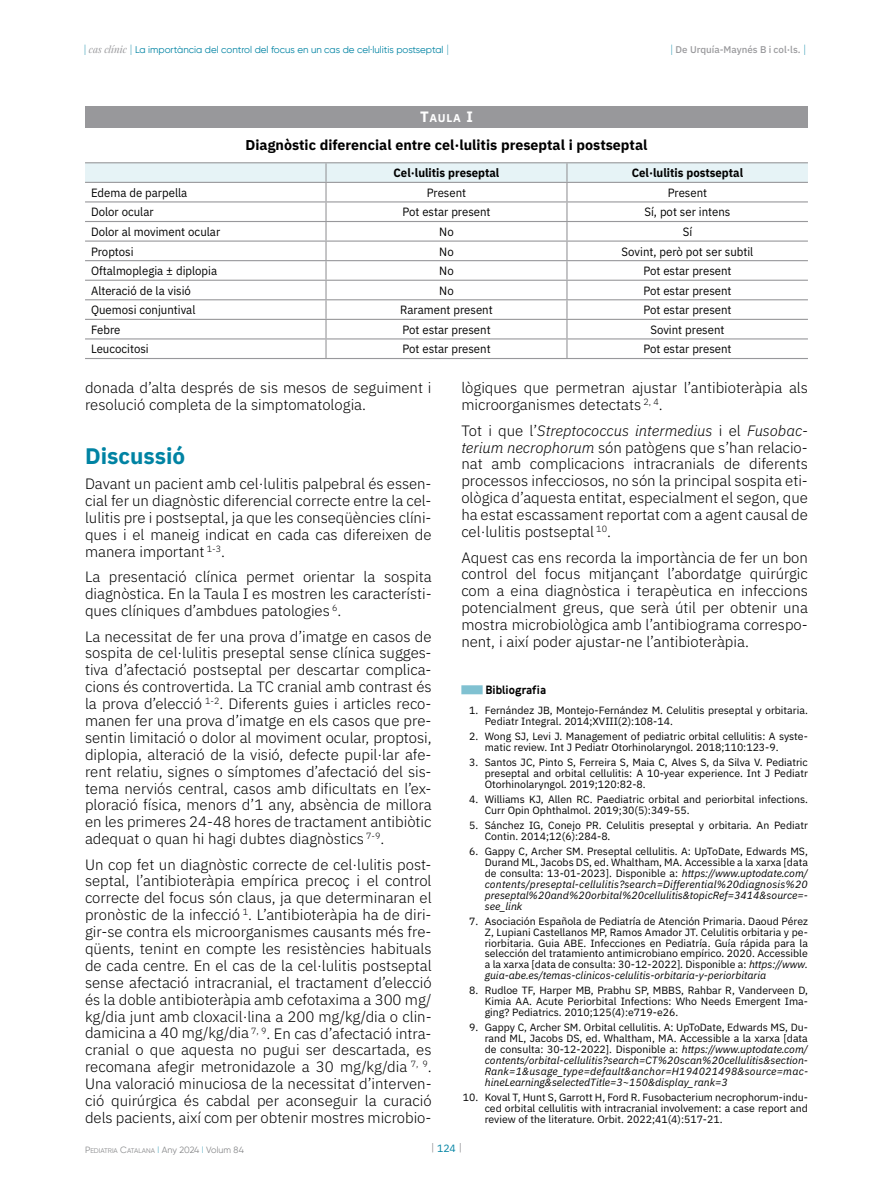
<style>
.page{position:relative;width:893px;height:1191px;background:#fff}
.page>*{position:absolute;margin:0;border:0;box-sizing:border-box;transform-origin:0 0}
.t1{font:700 22.5px "IBM Plex Sans";color:#0083a3}
.t2{font:300 15px/17px "IBM Plex Sans";letter-spacing:-.005em;color:#000}
.t3{font:700 14.25px "IBM Plex Sans";color:#000}
.t4{font:12px "IBM Plex Sans";color:#000;scale:.95 1}
.t5{font:700 12px "IBM Plex Sans";color:#000;scale:.95 1}
.t6{font:700 12px "Skyna";color:#000}
.t7{font:700 11.25px "IBM Plex Sans";color:#fff}
.t8{font:10.5px/10.9px "IBM Plex Sans";color:#000}
.t9{font:italic 10.5px/10.9px "IBM Plex Sans";color:#000;text-align:justify}
.t10{font:10.5px "IBM Plex Sans";color:#0083a3}
.t11{font:9.75px "Gilroy";color:#0083a3}
.t12{font:500 9.75px "IBM Plex Sans";color:#98989b}
.t13{font:9px "Gilroy";letter-spacing:-.005em;color:#87888a}
.t14{font:6.75px "Gilroy";color:#87888a}
.s1{font-family:"Playfair Display";font-style:italic}
.s2{font-family:"Playfair Display";font-style:italic;color:#98989b}
.s3{font-family:"Playfair Display";font-weight:400;font-style:italic;color:#0083a3}
.s4{font-size:15px}
.s5{font-style:italic}
.s6{font-style:normal}
.s7{font-size:9px}
.s8{color:#98989b}
.s9{font-style:inherit}
.s10{font-size:6.75px}
.s11{color:#66b5c8}
</style>
<div class="page">
<div style="left:461px;top:685px;width:22px;height:9px;background:#80c1d1"></div>
<div style="left:85px;top:106px;width:723px;height:22px;background:#98989b"></div>
<hr style="left:85px;top:162px;width:241px;height:1px;background:#98989b">
<hr style="left:326px;top:162px;width:241px;height:1px;background:#98989b">
<hr style="left:567px;top:162px;width:241px;height:1px;background:#98989b">
<svg style="left:85px;top:163px;width:723px;height:195px"></svg>
<hr style="left:85px;top:358px;width:241px;height:1px;background:#98989b">
<hr style="left:326px;top:358px;width:241px;height:1px;background:#98989b">
<hr style="left:567px;top:358px;width:241px;height:1px;background:#98989b">
<p class="t11" style="left:83px;top:44px;width:367px"><span class="s1">|</span> <span class="s2">cas clínic</span> <span class="s1">|</span> La importància del control del focus en un cas de cel·lulitis postseptal <span class="s1">|</span></p>
<p class="t12" style="left:670px;top:42px;width:138px"><span class="s3">|</span> De Urquía-Maynés B i col·ls. <span class="s3">|</span></p>
<p class="t7" style="left:420px;top:109px;width:53px"><span class="s4">T</span>AULA <span class="s4">I</span></p>
<p class="t3" style="left:246px;top:133px;width:403px">Diagnòstic diferencial entre cel·lulitis preseptal i postseptal</p>
<p class="t5" style="left:394px;top:163px;width:113px">Cel·lulitis preseptal</p>
<p class="t5" style="left:632px;top:163px;width:119px">Cel·lulitis postseptal</p>
<p class="t4" style="left:91px;top:183px;width:103px">Edema de parpella</p>
<p class="t4" style="left:427px;top:183px;width:43px">Present</p>
<p class="t4" style="left:668px;top:183px;width:43px">Present</p>
<p class="t4" style="left:91px;top:203px;width:67px">Dolor ocular</p>
<p class="t4" style="left:402px;top:203px;width:94px">Pot estar present</p>
<p class="t4" style="left:644px;top:203px;width:92px">Sí, pot ser intens</p>
<p class="t4" style="left:91px;top:222px;width:137px">Dolor al moviment ocular</p>
<p class="t4" style="left:439px;top:222px;width:17px">No</p>
<p class="t4" style="left:683px;top:222px;width:11px">Sí</p>
<p class="t4" style="left:91px;top:242px;width:46px">Proptosi</p>
<p class="t4" style="left:439px;top:242px;width:17px">No</p>
<p class="t4" style="left:622px;top:242px;width:140px">Sovint, però pot ser subtil</p>
<p class="t4" style="left:91px;top:262px;width:134px">Oftalmoplegia ± diplopia</p>
<p class="t4" style="left:439px;top:262px;width:17px">No</p>
<p class="t4" style="left:643px;top:262px;width:94px">Pot estar present</p>
<p class="t4" style="left:91px;top:281px;width:107px">Alteració de la visió</p>
<p class="t4" style="left:439px;top:281px;width:17px">No</p>
<p class="t4" style="left:643px;top:281px;width:94px">Pot estar present</p>
<p class="t4" style="left:91px;top:301px;width:111px">Quemosi conjuntival</p>
<p class="t4" style="left:400px;top:301px;width:99px">Rarament present</p>
<p class="t4" style="left:643px;top:301px;width:94px">Pot estar present</p>
<p class="t4" style="left:91px;top:320px;width:32px">Febre</p>
<p class="t4" style="left:402px;top:320px;width:94px">Pot estar present</p>
<p class="t4" style="left:650px;top:320px;width:79px">Sovint present</p>
<p class="t4" style="left:91px;top:340px;width:62px">Leucocitosi</p>
<p class="t4" style="left:402px;top:340px;width:94px">Pot estar present</p>
<p class="t4" style="left:643px;top:340px;width:94px">Pot estar present</p>
<p class="t2" style="left:85px;top:378px;width:348px">donada d’alta després de sis mesos de seguiment i resolució completa de la simptomatologia.</p>
<h1 class="t1" style="left:85px;top:438px;width:102px">Discussió</h1>
<p class="t2" style="left:85px;top:474px;width:348px">Davant un pacient amb cel·lulitis palpebral és essen&shy;cial fer un diagnòstic diferencial correcte entre la cel· lulitis pre i postseptal, ja que les conseqüències clíni&shy;ques i el maneig indicat en cada cas difereixen de manera important <sup>1-3</sup>.</p>
<p class="t2" style="left:85px;top:567px;width:348px;text-align:justify">La presentació clínica permet orientar la sospita diagnòstica. En la Taula I es mostren les característi&shy;ques clíniques d’ambdues patologies <sup>6</sup>.</p>
<p class="t2" style="left:85px;top:626px;width:348px">La necessitat de fer una prova d’imatge en casos de sospita de cel·lulitis preseptal sense clínica sugges&shy;tiva d’afectació postseptal per descartar complica&shy;cions és controvertida. La TC cranial amb contrast és la prova d’elecció <sup>1-2</sup>. Diferents guies i articles reco&shy;manen fer una prova d’imatge en els casos que pre&shy;sentin limitació o dolor al moviment ocular, proptosi, diplopia, alteració de la visió, defecte pupil·lar afe&shy;rent relatiu, signes o símptomes d’afectació del sis&shy;tema nerviós central, casos amb dificultats en l’ex&shy;ploració física, menors d’1 any, absència de millora en les primeres 24-48 hores de tractament antibiòtic adequat o quan hi hagi dubtes diagnòstics <sup>7-9</sup>.</p>
<p class="t2" style="left:85px;top:854px;width:348px;text-align:justify">Un cop fet un diagnòstic correcte de cel·lulitis post&shy;septal, l’antibioteràpia empírica precoç i el control correcte del focus són claus, ja que determinaran el pronòstic de la infecció <sup>1</sup>. L’antibioteràpia ha de diri&shy;gir-se contra els microorganismes causants més fre&shy;qüents, tenint en compte les resistències habituals de cada centre. En el cas de la cel·lulitis postseptal sense afectació intracranial, el tractament d’elecció és la doble antibioteràpia amb cefotaxima a 300 mg/ kg/dia junt amb cloxacil·lina a 200 mg/kg/dia o clin&shy;damicina a 40 mg/kg/dia <sup>7,</sup> <sup>9</sup>. En cas d’afectació intra&shy;cranial o que aquesta no pugui ser descartada, es recomana afegir metronidazole a 30 mg/kg/dia <sup>7,</sup> <sup>9</sup>.<br>Una valoració minuciosa de la necessitat d’interven&shy;ció quirúrgica és cabdal per aconseguir la curació dels pacients, així com per obtenir mostres microbio-</p>
<p class="t2" style="left:461px;top:378px;width:348px">lògiques que permetran ajustar l’antibioteràpia als microorganismes detectats <sup>2,</sup> <sup>4</sup>.</p>
<p class="t2" style="left:461px;top:420px;width:348px;text-align:justify">Tot i que l’<span class="s5">Streptococcus intermedius</span> i el <span class="s5">Fusobac&shy;terium necrophorum</span> són patògens que s’han relacio&shy;nat amb complicacions intracranials de diferents processos infecciosos, no són la principal sospita eti&shy;ològica d’aquesta entitat, especialment el segon, que ha estat escassament reportat com a agent causal de cel·lulitis postseptal <sup>10</sup>.</p>
<p class="t2" style="left:461px;top:547px;width:348px;text-align:justify">Aquest cas ens recorda la importància de fer un bon control del focus mitjançant l’abordatge quirúrgic com a eina diagnòstica i terapèutica en infeccions potencialment greus, que serà útil per obtenir una mostra microbiològica amb l’antibiograma correspo&shy;nent, i així poder ajustar-ne l’antibioteràpia.</p>
<p class="t6" style="left:485px;top:682px;width:62px">Bibliografia</p>
<p class="t8" style="left:485px;top:703px;width:325px;text-indent:-16px">1. Fernández JB, Montejo-Fernández M. Celulitis preseptal y orbitaria.<br>Pediatr Integral. 2014;XVIII(2):108-14.</p>
<p class="t8" style="left:485px;top:729px;width:325px;text-indent:-16px">2. Wong SJ, Levi J. Management of pediatric orbital cellulitis: A syste&shy;matic review. Int J Pediatr Otorhinolaryngol. 2018;110:123-9.</p>
<p class="t8" style="left:485px;top:755px;width:325px;text-align:justify;text-indent:-16px">3. Santos JC, Pinto S, Ferreira S, Maia C, Alves S, da Silva V. Pediatric preseptal and orbital cellulitis: A 10-year experience. Int J Pediatr Otorhinolaryngol. 2019;120:82-8.</p>
<p class="t8" style="left:485px;top:792px;width:325px;text-indent:-16px">4. Williams KJ, Allen RC. Paediatric orbital and periorbital infections.<br>Curr Opin Ophthalmol. 2019;30(5):349-55.</p>
<p class="t8" style="left:485px;top:819px;width:325px;text-indent:-16px">5. Sánchez IG, Conejo PR. Celulitis preseptal y orbitaria. An Pediatr<br>Contin. 2014;12(6):284-8.</p>
<p class="t9" style="left:485px;top:845px;width:325px;text-indent:-16px"><span class="s6">6. Gappy C, Archer SM. Preseptal cellulitis. A: UpToDate, Edwards MS, Durand ML, Jacobs DS, ed. Whaltham, MA. Accessible a la xarxa [data de consulta: 13-01-2023]. Disponible a:</span> https://www.uptodate.com/ contents/preseptal-cellulitis?search=Differential%20diagnosis%20 preseptal%20and%20orbital%20cellulitis&amp;topicRef=3414&amp;source=- see_link</p>
<p class="t8" style="left:485px;top:914px;width:325px;text-align:justify;text-indent:-16px">7. Asociación Española de Pediatría de Atención Primaria. Daoud Pérez Z, Lupiani Castellanos MP, Ramos Amador JT. Celulitis orbitaria y pe&shy;riorbitaria. Guia ABE. Infecciones en Pediatría. Guía rápida para la selección del tratamiento antimicrobiano empírico. 2020. Accessible a la xarxa [data de consulta: 30-12-2022]. Disponible a: <span class="s5">https://www. guia-abe.es/temas-clinicos-celulitis-orbitaria-y-periorbitaria</span></p>
<p class="t8" style="left:485px;top:984px;width:325px;text-align:justify;text-indent:-16px">8. Rudloe TF, Harper MB, Prabhu SP, MBBS, Rahbar R, Vanderveen D, Kimia AA. Acute Periorbital Infections: Who Needs Emergent Ima&shy;ging? Pediatrics. 2010;125(4):e719-e26.</p>
<p class="t9" style="left:485px;top:1021px;width:325px;text-indent:-16px"><span class="s6">9. Gappy C, Archer SM. Orbital cellulitis. A: UpToDate, Edwards MS, Du&shy;rand ML, Jacobs DS, ed. Whaltham, MA. Accessible a la xarxa [data de consulta: 30-12-2022]. Disponible a:</span> https://www.uptodate.com/ contents/orbital-cellulitis?search=CT%20scan%20cellulitis&amp;section-Rank=1&amp;usage_type=default&amp;anchor=H194021498&amp;source=mac&shy;hineLearning&amp;selectedTitle=3~150&amp;display_rank=3</p>
<p class="t8" style="left:485px;top:1091px;width:325px;text-align:justify;text-indent:-22px">10. Koval T, Hunt S, Garrott H, Ford R. Fusobacterium necrophorum-indu&shy;ced orbital cellulitis with intracranial involvement: a case report and review of the literature. Orbit. 2022;41(4):517-21.</p>
<p class="t14" style="left:85px;top:1146px;width:34px"><span class="s7">P</span>EDIATRIA</p>
<p class="t10" style="left:431px;top:1140px;width:32px"><span class="s8">|</span> 124 <span class="s8">|</span></p>
<p class="t13" style="left:120px;top:1144px;width:125px"><span class="s9">C</span><span class="s10">ATALANA</span> <span class="s11">l</span> Any 2024 <span class="s11">l</span> Volum 84</p>
</div>
